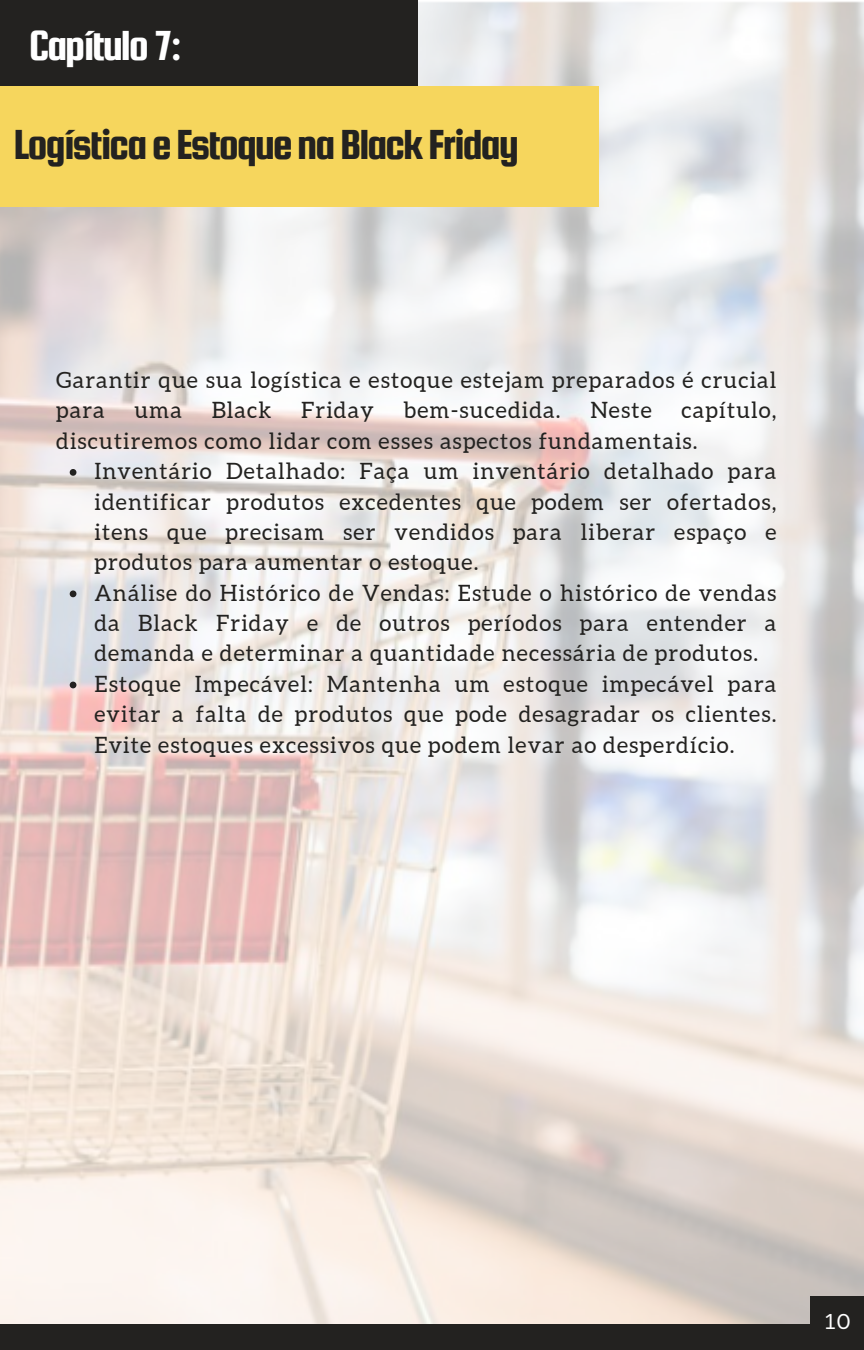
<style>
.page{position:relative;width:864px;height:1350px;background:#fff}
.page>*{position:absolute;margin:0;border:0;box-sizing:border-box;transform-origin:0 0}
.t1{font:45px "Squada One";letter-spacing:-.05em;color:#232220}
.t2{font:45px "Squada One";letter-spacing:-.05em;color:#fff}
.t3{font:22.5px/30.4px "Aleo";letter-spacing:.05em;color:#232220;text-align:justify}
.t4{font:20.93px "Sanchez";color:#fff}
</style>
<div class="page">
<img style="left:0;top:1px;width:864px;height:1323px">
<div style="left:0;top:0;width:418px;height:116px;background:#232220"></div>
<div style="left:0;top:86px;width:599px;height:121px;background:#f6d65d"></div>
<div style="left:811px;top:1296px;width:53px;height:54px;background:#232220"></div>
<div style="left:0;top:1324px;width:811px;height:26px;background:#232220"></div>
<svg style="left:70px;top:469px;width:6px;height:7px"></svg>
<svg style="left:70px;top:591px;width:6px;height:6px"></svg>
<svg style="left:70px;top:682px;width:6px;height:6px"></svg>
<p class="t2" style="left:29px;top:21px;width:154px">Capítulo7:</p>
<p class="t1" style="left:14px;top:121px;width:507px">LogísticaeEstoquenaBlackFriday</p>
<p class="t3" style="left:56px;top:365px;width:722px">Garantir que sua logística e estoque estejam preparados é crucial para</p>
<p class="t3" style="left:135px;top:395px;width:49px">uma</p>
<p class="t3" style="left:212px;top:395px;width:61px">Black</p>
<p class="t3" style="left:301px;top:395px;width:74px">Friday</p>
<p class="t3" style="left:404px;top:395px;width:159px">bem-sucedida.</p>
<p class="t3" style="left:590px;top:395px;width:63px">Neste</p>
<p class="t3" style="left:56px;top:395px;width:722px;text-indent:625px">capítulo, discutiremos como lidar com esses aspectos fundamentais.</p>
<p class="t3" style="left:94px;top:456px;width:684px">Inventário Detalhado: Faça um inventário detalhado para identificar produtos excedentes que podem ser ofertados, itens que precisam ser vendidos para liberar espaço e produtos para aumentar o estoque.</p>
<p class="t3" style="left:94px;top:577px;width:683px">Análise do Histórico de Vendas: Estude o histórico de vendas da Black Friday e de outros períodos para entender a demanda e determinar a quantidade necessária de produtos.</p>
<p class="t3" style="left:94px;top:668px;width:683px">Estoque Impecável: Mantenha um estoque impecável para evitar a falta de produtos que pode desagradar os clientes.<br>Evite estoques excessivos que podem levar ao desperdício.</p>
<p class="t4" style="left:825px;top:1308px;width:27px">10</p>
</div>
